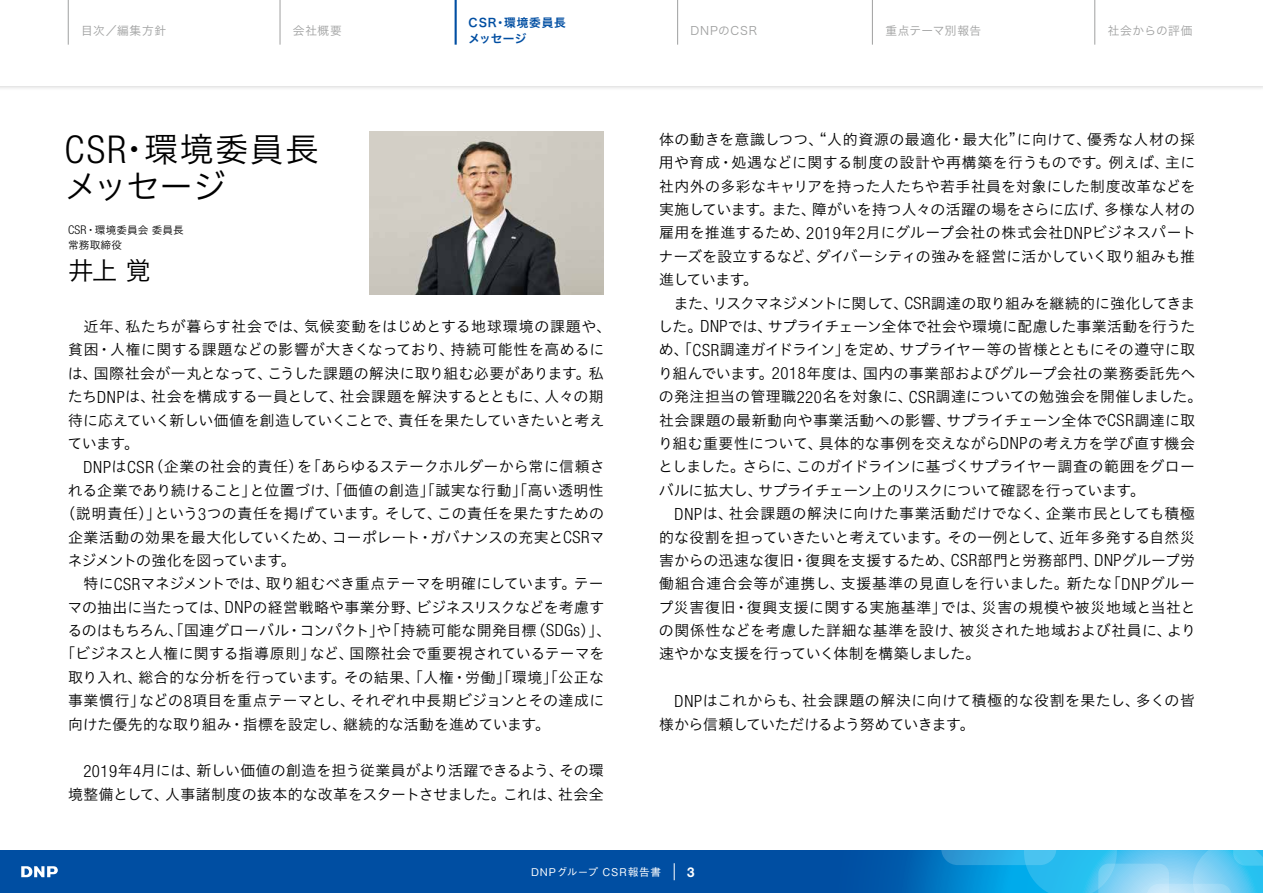
<style>
.page{position:relative;width:1263px;height:893px;background:#fff}
.page>*{position:absolute;margin:0;border:0;box-sizing:border-box;transform-origin:0 0}
.t1{font:34.05px/37.2px "Hiragino UD Sans Std N W3";color:#000}
.t2{font:25.5px "Hiragino UD Sans Std N W3";color:#000}
.t3{font:14.85px/23.4px "Hiragino UD Sans Std N W3";letter-spacing:.005em;color:#000}
.t4{font:14.85px "Hiragino UD Sans Std N W3";letter-spacing:.025em;color:#000}
.t5{font:14.85px "Hiragino UD Sans Std N W3";letter-spacing:-.04em;color:#000}
.t6{font:700 13.5px "Helvetica Neue LT Std";color:#fff}
.t7{font:11.7px "Hira Kaku Pro W3";letter-spacing:.06em;color:#9fa0a0}
.t8{font:11.7px/15.9px "Hira Kaku Pro W6";letter-spacing:.065em;color:#004ea2}
.t9{font:11.7px "Hira Kaku Pro W3";letter-spacing:.035em;color:#9fa0a0}
.t10{font:10.65px/14.9px "Hiragino UD Sans Std N W3";letter-spacing:.02em;color:#000}
.t11{font:500 10.65px "Gothic BBB Pr 6";letter-spacing:.07em;color:#fff}
.s1{font-family:"Helvetica Neue LT Std";font-weight:300;font-stretch:condensed;font-size:38.4px}
.s2{font-family:"Helvetica Neue LT Std";font-weight:300;font-stretch:condensed;font-size:12px}
.s3{font-family:"Helvetica Neue LT Std";font-weight:300;font-stretch:condensed;font-size:16.8px}
</style>
<div class="page">
<div style="left:0;top:850px;width:1263px;height:43px;background:#004ea2"></div>
<svg style="left:941px;top:850px;width:322px;height:43px;background:#49bdec"></svg>
<div style="left:0;top:0;width:1263px;height:91px;background:#000;opacity:.15"></div>
<div style="left:0;top:0;width:1263px;height:85px;background:#fff"></div>
<svg style="left:21px;top:866px;width:37px;height:11px"></svg>
<svg style="left:674px;top:863px;width:1px;height:17px"></svg>
<img style="left:369px;top:132px;width:235px;height:162px">
<hr style="left:68px;top:0;width:1px;height:45px;background:#9fa0a0">
<hr style="left:280px;top:0;width:1px;height:45px;background:#9fa0a0">
<hr style="left:677px;top:0;width:1px;height:45px;background:#9fa0a0">
<hr style="left:872px;top:0;width:1px;height:45px;background:#9fa0a0">
<hr style="left:1094px;top:0;width:1px;height:45px;background:#9fa0a0">
<hr style="left:455px;top:0;width:2px;height:45px;background:#004ea2">
<p class="t8" style="left:469px;top:14px;width:99px">CSR・環境委員長メッセージ</p>
<p class="t7" style="left:81px;top:20px;width:86px">目次／編集方針</p>
<p class="t7" style="left:293px;top:20px;width:50px">会社概要</p>
<p class="t7" style="left:691px;top:20px;width:68px">DNPのCSR</p>
<p class="t9" style="left:885px;top:20px;width:97px">重点テーマ別報告</p>
<p class="t7" style="left:1108px;top:20px;width:86px">社会からの評価</p>
<h1 class="t1" style="left:65px;top:128px;width:256px"><span class="s1">CSR</span>･環境委員長メッセージ</h1>
<p class="t10" style="left:68px;top:222px;width:117px"><span class="s2">CSR</span>・環境委員会委員長常務取締役　</p>
<h2 class="t2" style="left:68px;top:251px;width:84px">井上覚</h2>
<p class="t3" style="left:67px;top:314px;width:545px">　近年、私たちが暮らす社会では、気候変動をはじめとする地球環境の課題や、貧困・人権に関する課題などの影響が大きくなっており、持続可能性を高めるには、国際社会が一丸となって、こうした課題の解決に取り組む必要があります。私たち<span class="s3">DNP</span>は、社会を構成する一員として、社会課題を解決するとともに、人々の期待に応えていく新しい価値を創造していくことで、責任を果たしていきたいと考えています。</p>
<p class="t3" style="left:83px;top:454px;width:523px"><span class="s3">DNP</span>は<span class="s3">CSR</span>（企業の社会的責任）を「あらゆるステークホルダーから常に信頼さ</p>
<p class="t3" style="left:68px;top:478px;width:537px">れる企業であり続けること」と位置づけ、「価値の創造」「誠実な行動」「高い透明性</p>
<p class="t4" style="left:61px;top:502px;width:545px">（説明責任）」という<span class="s3">3</span>つの責任を掲げています。そして、この責任を果たすための</p>
<p class="t3" style="left:68px;top:524px;width:538px">企業活動の効果を最大化していくため、コーポレート・ガバナンスの充実と<span class="s3">CSR</span>マ</p>
<p class="t5" style="left:67px;top:549px;width:230px">ネジメントの強化を図っています。</p>
<p class="t3" style="left:68px;top:571px;width:537px">　特に<span class="s3">CSR</span>マネジメントでは、取り組むべき重点テーマを明確にしています。テー</p>
<p class="t3" style="left:67px;top:594px;width:538px">マの抽出に当たっては、<span class="s3">DNP</span>の経営戦略や事業分野、ビジネスリスクなどを考慮す</p>
<p class="t3" style="left:67px;top:618px;width:545px">るのはもちろん、「国連グローバル・コンパクト」や「持続可能な開発目標（<span class="s3">SDGs</span>）」、</p>
<p class="t3" style="left:61px;top:641px;width:545px">「ビジネスと人権に関する指導原則」など、国際社会で重要視されているテーマを</p>
<p class="t4" style="left:68px;top:666px;width:538px">取り入れ、総合的な分析を行っています。その結果、「人権・労働」「環境」「公正な</p>
<p class="t3" style="left:68px;top:688px;width:538px">事業慣行」などの<span class="s3">8</span>項目を重点テーマとし、それぞれ中長期ビジョンとその達成に</p>
<p class="t3" style="left:68px;top:711px;width:484px">向けた優先的な取り組み・指標を設定し、継続的な活動を進めています。</p>
<p class="t3" style="left:68px;top:758px;width:537px;text-align:right"><span class="s3">2019</span>年<span class="s3">4</span>月には、新しい価値の創造を担う従業員がより活躍できるよう、その環境整備として、人事諸制度の抜本的な改革をスタートさせました。これは、社会全</p>
<p class="t3" style="left:658px;top:127px;width:546px">体の動きを意識しつつ、“人的資源の最適化・最大化”に向けて、優秀な人材の採用や育成・処遇などに関する制度の設計や再構築を行うものです。例えば、主に社内外の多彩なキャリアを持った人たちや若手社員を対象にした制度改革などを実施しています。また、障がいを持つ人々の活躍の場をさらに広げ、多様な人材の雇用を推進するため、<span class="s3">2019</span>年<span class="s3">2</span>月にグループ会社の株式会社<span class="s3">DNP</span>ビジネスパートナーズを設立するなど、ダイバーシティの強みを経営に活かしていく取り組みも推進しています。<br>　また、リスクマネジメントに関して、<span class="s3">CSR</span>調達の取り組みを継続的に強化してきました。<span class="s3">DNP</span>では、サプライチェーン全体で社会や環境に配慮した事業活動を行うため、「<span class="s3">CSR</span>調達ガイドライン」を定め、サプライヤー等の皆様とともにその遵守に取り組んでいます。<span class="s3">2018</span>年度は、国内の事業部およびグループ会社の業務委託先への発注担当の管理職<span class="s3">220</span>名を対象に、<span class="s3">CSR</span>調達についての勉強会を開催しました。社会課題の最新動向や事業活動への影響、サプライチェーン全体で<span class="s3">CSR</span>調達に取り組む重要性について、具体的な事例を交えながら<span class="s3">DNP</span>の考え方を学び直す機会としました。さらに、このガイドラインに基づくサプライヤー調査の範囲をグローバルに拡大し、サプライチェーン上のリスクについて確認を行っています。</p>
<p class="t3" style="left:658px;top:501px;width:539px;text-align:justify;text-indent:16px"><span class="s3">DNP</span>は、社会課題の解決に向けた事業活動だけでなく、企業市民としても積極的な役割を担っていきたいと考えています。その一例として、近年多発する自然災害からの迅速な復旧・復興を支援するため、<span class="s3">CSR</span>部門と労務部門、<span class="s3">DNP</span>グループ労働組合連合会等が連携し、支援基準の見直しを行いました。新たな「<span class="s3">DNP</span>グループ災害復旧・復興支援に関する実施基準」では、災害の規模や被災地域と当社との関係性などを考慮した詳細な基準を設け、被災された地域および社員に、より速やかな支援を行っていく体制を構築しました。</p>
<p class="t3" style="left:659px;top:688px;width:537px;text-indent:15px"><span class="s3">DNP</span>はこれからも、社会課題の解決に向けて積極的な役割を果たし、多くの皆様から信頼していただけるよう努めていきます。</p>
<p class="t11" style="left:531px;top:863px;width:132px">DNPグループ CSR報告書</p>
<p class="t6" style="left:687px;top:863px;width:9px">3</p>
</div>
